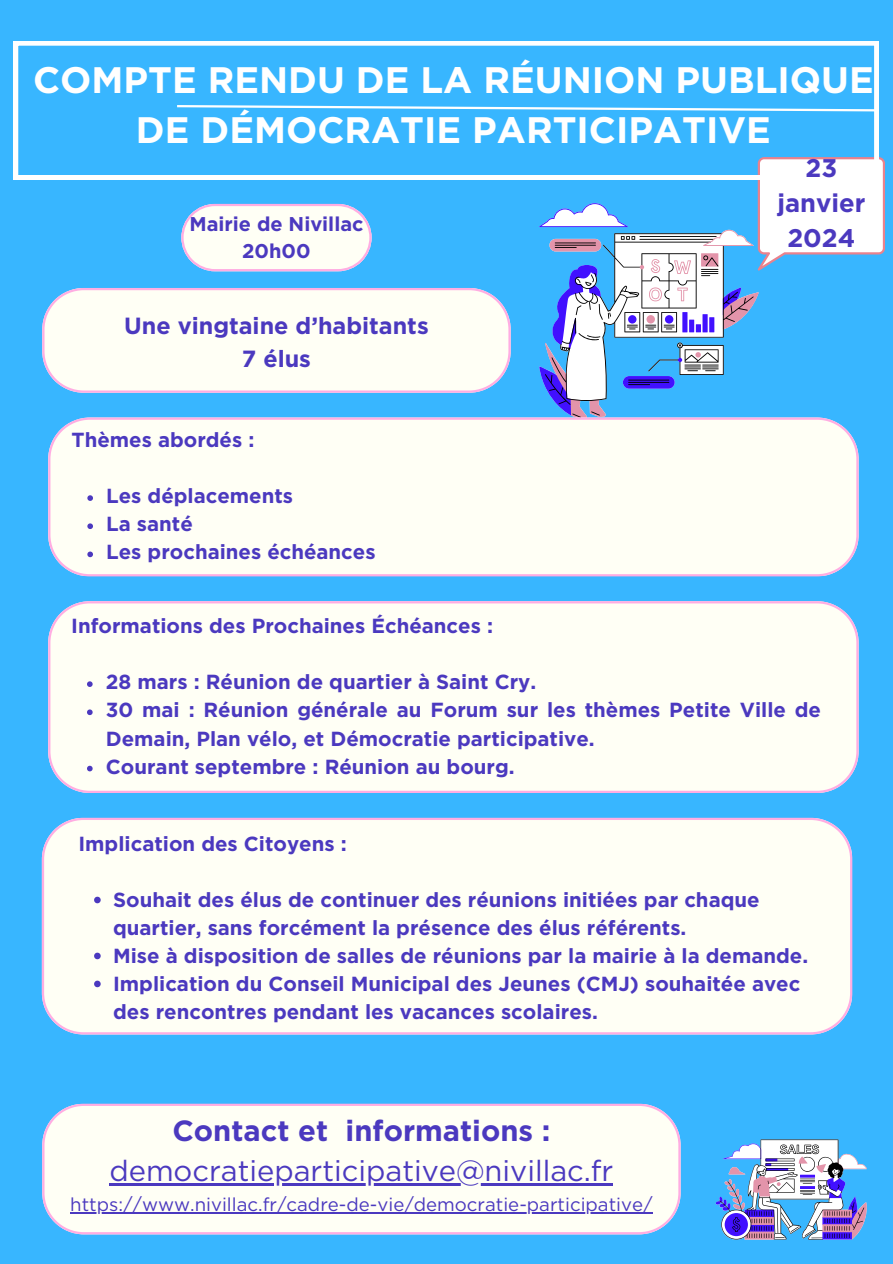
<style>
.page{position:relative;width:893px;height:1264px;background:#fff}
.page>*{position:absolute;margin:0;border:0;box-sizing:border-box;transform-origin:0 0}
.t1{font:700 36.9px/50.7px "Gotham";color:#fff;text-align:center}
.t2{font:29.1px "Gotham";color:#4b39bf}
.t3{font:700 29.1px "Gotham";color:#4b39bf}
.t4{font:700 25.5px/34.8px "Gotham";color:#4b39bf;text-align:center}
.t5{font:700 23.4px/32.7px "Gotham";color:#4b39bf;text-align:center}
.t6{font:700 20.4px/27.9px "Gotham";color:#4b39bf}
.t7{font:700 19.95px/27px "Gotham";color:#4b39bf;text-align:center}
.t8{font:18.6px "Gotham";color:#4b39bf}
</style>
<div class="page">
<div style="left:0;top:0;width:892px;height:1263px;background:#38b6ff"></div>
<svg style="left:539px;top:157px;width:345px;height:260px"></svg>
<svg style="left:14px;top:41px;width:864px;height:138px"></svg>
<svg style="left:181px;top:204px;width:190px;height:67px;background:#f0f3f4"></svg>
<svg style="left:42px;top:288px;width:468px;height:104px;background:#f8f9f4"></svg>
<div style="left:48px;top:417px;width:810px;height:159px;background:#fffff5"></div>
<div style="left:48px;top:601px;width:810px;height:191px;background:#fffff5"></div>
<div style="left:42px;top:817px;width:810px;height:217px;background:#fffff5"></div>
<svg style="left:715px;top:1139px;width:152px;height:100px"></svg>
<svg style="left:87px;top:495px;width:6px;height:6px"></svg>
<svg style="left:87px;top:523px;width:6px;height:6px"></svg>
<svg style="left:87px;top:551px;width:6px;height:6px"></svg>
<svg style="left:87px;top:681px;width:6px;height:6px"></svg>
<svg style="left:87px;top:709px;width:6px;height:6px"></svg>
<svg style="left:87px;top:765px;width:6px;height:6px"></svg>
<svg style="left:94px;top:896px;width:7px;height:7px"></svg>
<svg style="left:94px;top:952px;width:7px;height:7px"></svg>
<svg style="left:94px;top:980px;width:7px;height:7px"></svg>
<svg style="left:42px;top:1103px;width:638px;height:131px;background:#f8f7f3"></svg>
<hr style="left:109px;top:1183px;width:504px;height:2px;background:#4b39bf">
<hr style="left:70px;top:1212px;width:582px;height:1px;background:#4b39bf">
<h1 class="t1" style="left:33px;top:54px;width:842px">COMPTE RENDU DE LA RÉUNION PUBLIQUE<br>DE DÉMOCRATIE PARTICIPATIVE</h1>
<h2 class="t4" style="left:777px;top:151px;width:89px">23 janvier<br>2024</h2>
<p class="t7" style="left:189px;top:211px;width:176px">Mairie de Nivillac<br>20h00</p>
<p class="t5" style="left:124px;top:309px;width:306px">Une vingtaine d’habitants<br>7 élus</p>
<h3 class="t6" style="left:72px;top:425px;width:184px">Thèmes abordés :</h3>
<h2 class="t6" style="left:106px;top:482px;width:188px">Les déplacements</h2>
<h3 class="t6" style="left:106px;top:510px;width:88px">La santé</h3>
<p class="t6" style="left:106px;top:538px;width:271px">Les prochaines échéances</p>
<p class="t6" style="left:71px;top:611px;width:423px">Informations des Prochaines Échéances :</p>
<p class="t6" style="left:106px;top:668px;width:432px">28 mars : Réunion de quartier à Saint Cry.</p>
<h3 class="t6" style="left:106px;top:696px;width:716px">30 mai : Réunion générale au Forum sur les thèmes Petite Ville de<br>Demain, Plan vélo, et Démocratie participative.</h3>
<p class="t6" style="left:106px;top:752px;width:410px">Courant septembre : Réunion au bourg.</p>
<p class="t6" style="left:78px;top:829px;width:270px">Implication des Citoyens :</p>
<p class="t6" style="left:113px;top:885px;width:648px">Souhait des élus de continuer des réunions initiées par chaque quartier, sans forcément la présence des élus référents.</p>
<h3 class="t6" style="left:113px;top:941px;width:696px">Mise à disposition de salles de réunions par la mairie à la demande.</h3>
<p class="t6" style="left:113px;top:969px;width:688px">Implication du Conseil Municipal des Jeunes (CMJ) souhaitée avec des rencontres pendant les vacances scolaires.</p>
<p class="t3" style="left:172px;top:1112px;width:379px">Contact et informations :</p>
<p class="t2" style="left:109px;top:1153px;width:505px">democratieparticipative@nivillac.fr</p>
<p class="t8" style="left:70px;top:1193px;width:583px">https://www.nivillac.fr/cadre-de-vie/democratie-participative/</p>
</div>
